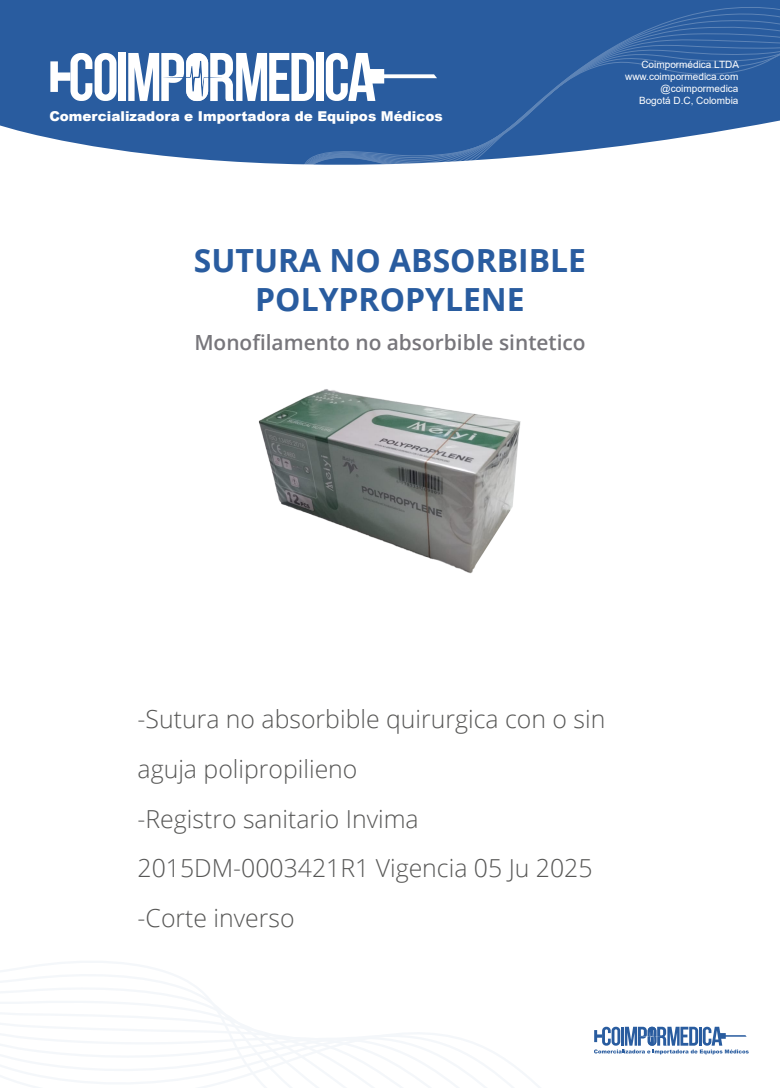
<style>
.page{position:relative;width:780px;height:1088px;background:#fff}
.page>*{position:absolute;margin:0;border:0;box-sizing:border-box;transform-origin:0 0}
.t1{font:700 31.88px/39px "Open Sans";color:#295c9f;text-align:center}
.t2{font:300 24.75px/49.6px "Open Sans";color:#575756}
.t3{font:600 20.88px "Open Sans";color:#77767b}
.t4{font:900 13.62px "Arial";color:#fff}
.t5{font:10px/12px "Arial";color:#fff;text-align:right}
</style>
<div class="page">
<svg style="left:0;top:0;width:303px;height:165px;background:#406ea9"></svg>
<svg style="left:311px;top:0;width:469px;height:165px;background:#406da9"></svg>
<svg style="left:0;top:961px;width:749px;height:127px"></svg>
<svg style="left:50px;top:53px;width:66px;height:48px"></svg>
<div style="left:119px;top:53px;width:7px;height:48px;background:#fff"></div>
<div style="left:316px;top:53px;width:8px;height:48px;background:#fff"></div>
<svg style="left:326px;top:53px;width:111px;height:48px"></svg>
<svg style="left:128px;top:53px;width:186px;height:48px"></svg>
<svg style="left:594px;top:1027px;width:154px;height:27px"></svg>
<img style="left:258px;top:389px;width:263px;height:185px">
<p class="t4" style="left:49px;top:106px;width:395px">Comercializadora e Importadora de Equipos Médicos</p>
<p class="t5" style="left:625px;top:58px;width:115px">Coimpormédica LTDA www.coimpormedica.com @coimpormedica<br>Bogotá D.C, Colombia</p>
<p class="t1" style="left:194px;top:240px;width:393px">SUTURA NO ABSORBIBLE<br>POLYPROPYLENE</p>
<p class="t3" style="left:194px;top:328px;width:393px">Monofilamento no absorbible sintetico</p>
<p class="t2" style="left:138px;top:694px;width:469px">-Sutura no absorbible quirurgica con o sin aguja polipropilieno<br>-Registro sanitario Invima<br>2015DM-0003421R1 Vigencia 05 Ju 2025 -Corte inverso</p>
</div>
